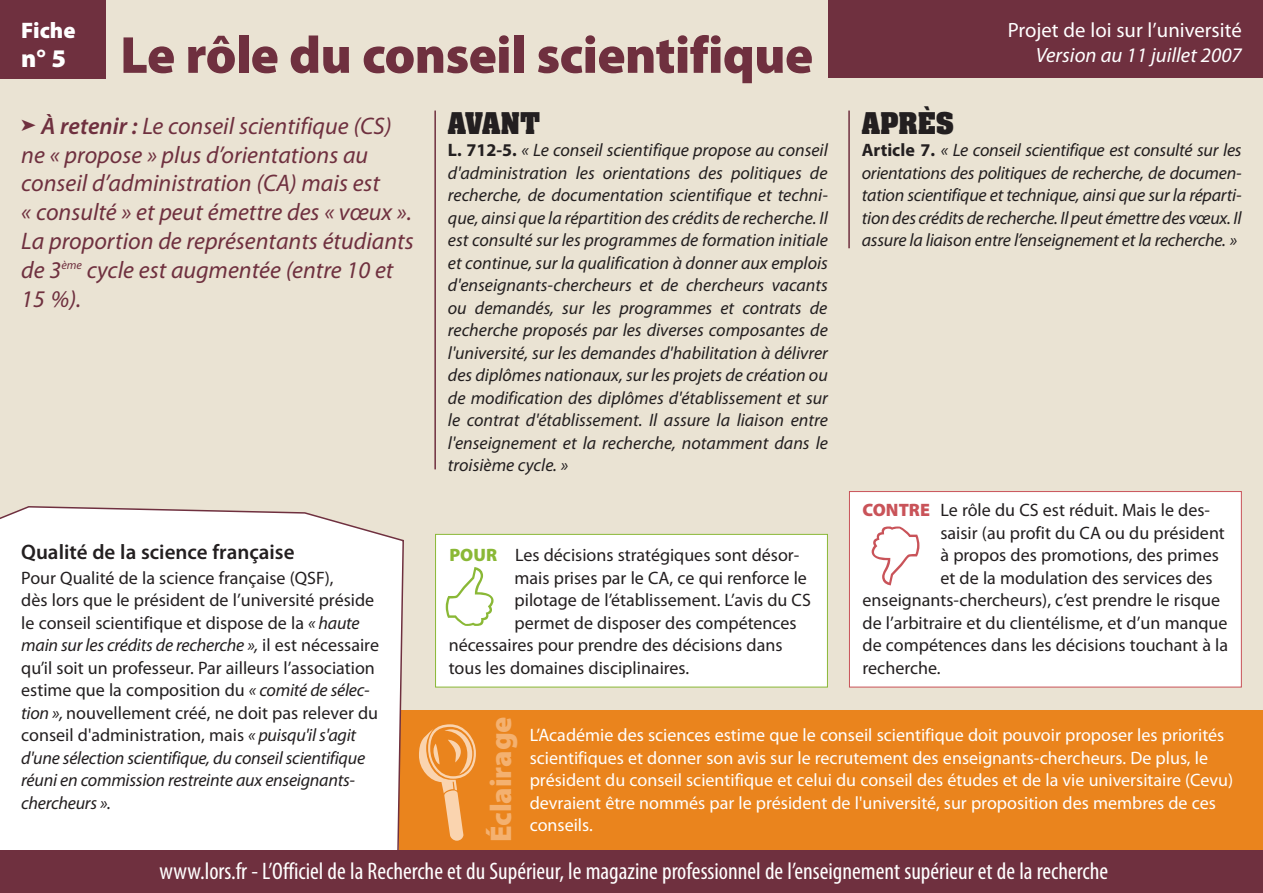
<style>
.page{position:relative;width:1263px;height:893px;background:#eae3d3}
.page>*{position:absolute;margin:0;border:0;box-sizing:border-box;transform-origin:0 0}
.t1{font:900 52.5px "Myriad Pro";letter-spacing:-.01em;color:#6f303f}
.t2{font:900 30px "Myriad Pro";color:#f4b170}
.t3{font:700 25.5px "Aachen Std";color:#231f20}
.t4{font:900 25.5px "Myriad Pro";color:#fff}
.t5{font:italic 24px/28.8px "Myriad Pro";color:#6f303f}
.t6{font:condensed 24px "Myriad Pro";color:#fff}
.t7{font:900 22.5px "Myriad Pro";color:#fff}
.t8{font:600 21px "Myriad Pro";color:#231f20}
.t9{font:20.7px "Myriad Pro";color:#fff}
.t10{font:italic 20.7px "Myriad Pro";color:#fff}
.t11{font:18px/22.5px "Myriad Pro";color:#231f20}
.t12{font:italic 18px/22.5px "Myriad Pro";letter-spacing:-.01em;color:#231f20;text-align:justify}
.t13{font:18px/22.5px "Myriad Pro";color:#fff}
.s1{font-weight:600}
.s2{font-weight:700;font-style:normal}
.s3{font-style:italic}
.s4{font-weight:900;color:#8ab836}
.s5{font-weight:900;color:#c95359}
</style>
<div class="page">
<div style="left:399px;top:710px;width:864px;height:174px;background:#ea841d"></div>
<div style="left:828px;top:0;width:435px;height:77px;background:#6f303f"></div>
<div style="left:0;top:0;width:106px;height:78px;background:#6f303f"></div>
<div style="left:435px;top:534px;width:392px;height:153px;background:#fff"></div>
<div style="left:435px;top:534px;width:393px;height:153px;border:1px solid #8ab836"></div>
<div style="left:849px;top:492px;width:392px;height:195px;background:#fff"></div>
<div style="left:849px;top:491px;width:393px;height:196px;border:1px solid #c95359"></div>
<hr style="left:434px;top:111px;width:2px;height:358px;background:#6f303f">
<hr style="left:848px;top:111px;width:2px;height:137px;background:#6f303f">
<div style="left:0;top:506px;width:404px;height:344px;background:#fff"></div>
<div style="left:0;top:850px;width:1263px;height:43px;background:#6f303f"></div>
<p class="t7" style="left:21px;top:22px;width:56px">Fiche</p>
<h3 class="t4" style="left:21px;top:49px;width:46px">n° 5</h3>
<h1 class="t1" style="left:120px;top:35px;width:694px">Le rôle du conseil scientifique</h1>
<p class="t5" style="left:21px;top:113px;width:394px">➤ <span class="s1">À retenir :</span> Le conseil scientifique (CS) ne « propose » plus d’orientations au conseil d’administration (CA) mais est<br>« consulté » et peut émettre des « vœux ».<br>La proportion de représentants étudiants de 3<sup>ème</sup> cycle est augmentée (entre 10 et 15 %).</p>
<h3 class="t3" style="left:448px;top:110px;width:93px">AVANT</h3>
<p class="t12" style="left:448px;top:140px;width:381px"><span class="s2">L. 712-5.</span> « Le conseil scientifique propose au conseil d'administration les orientations des politiques de recherche, de documentation scientifique et techni&shy;que, ainsi que la répartition des crédits de recherche. Il est consulté sur les programmes de formation initiale et continue, sur la qualification à donner aux emplois d'enseignants-chercheurs et de chercheurs vacants ou demandés, sur les programmes et contrats de recherche proposés par les diverses composantes de l'université, sur les demandes d'habilitation à délivrer des diplômes nationaux, sur les projets de création ou de modification des diplômes d'établissement et sur le contrat d'établissement. Il assure la liaison entre l'enseignement et la recherche, notamment dans le troisième cycle. »</p>
<p class="t9" style="left:1008px;top:22px;width:235px">Projet de loi sur l’université</p>
<p class="t10" style="left:1036px;top:47px;width:208px">Version au 11 juillet 2007</p>
<h3 class="t3" style="left:862px;top:110px;width:94px">APRÈS</h3>
<p class="t12" style="left:862px;top:140px;width:381px"><span class="s2">Article 7.</span> « Le conseil scientifique est consulté sur les orientations des politiques de recherche, de documen&shy;tation scientifique et technique, ainsi que sur la réparti&shy;tion des crédits de recherche. Il peut émettre des vœux. Il assure la liaison entre l’enseignement et la recherche. »</p>
<p class="t8" style="left:21px;top:544px;width:275px">Qualité de la science française</p>
<p class="t11" style="left:21px;top:568px;width:359px">Pour Qualité de la science française (QSF),<br>dès lors que le président de l’université préside le conseil scientifique et dispose de la <span class="s3">« haute main sur les crédits de recherche »,</span> il est nécessaire qu’il soit un professeur. Par ailleurs l’association estime que la composition du <span class="s3">« comité de sélec&shy;tion »,</span> nouvellement créé, ne doit pas relever du conseil d'administration, mais <span class="s3">« puisqu'il s'agit d'une sélection scientifique, du conseil scientifique réuni en commission restreinte aux enseignants&shy;chercheurs ».</span></p>
<p class="t11" style="left:449px;top:545px;width:351px"><span class="s4">POUR</span> Les décisions stratégiques sont désor-</p>
<p class="t11" style="left:514px;top:568px;width:294px">mais prises par le CA, ce qui renforce le</p>
<p class="t11" style="left:514px;top:590px;width:298px">pilotage de l’établissement. L’avis du CS</p>
<p class="t11" style="left:514px;top:613px;width:284px">permet de disposer des compétences</p>
<p class="t11" style="left:449px;top:635px;width:335px">nécessaires pour prendre des décisions dans</p>
<p class="t11" style="left:449px;top:658px;width:242px">tous les domaines disciplinaires.</p>
<p class="t11" style="left:862px;top:500px;width:349px"><span class="s5">CONTRE</span> Le rôle du CS est réduit. Mais le des-</p>
<p class="t11" style="left:940px;top:523px;width:286px">saisir (au profit du CA ou du président</p>
<p class="t11" style="left:940px;top:545px;width:280px">à propos des promotions, des primes</p>
<p class="t11" style="left:940px;top:568px;width:274px">et de la modulation des services des</p>
<p class="t11" style="left:862px;top:590px;width:359px">enseignants-chercheurs), c’est prendre le risque</p>
<p class="t11" style="left:862px;top:613px;width:366px">de l’arbitraire et du clientélisme, et d’un manque</p>
<p class="t11" style="left:862px;top:635px;width:367px">de compétences dans les décisions touchant à la</p>
<p class="t11" style="left:862px;top:658px;width:80px">recherche.</p>
<h2 class="t2" style="left:490px;top:842px;width:128px;rotate:-90deg">Éclairage</h2>
<p class="t13" style="left:530px;top:725px;width:705px">L’Académie des sciences estime que le conseil scientifique doit pouvoir proposer les priorités scientifiques et donner son avis sur le recrutement des enseignants-chercheurs. De plus, le président du conseil scientifique et celui du conseil des études et de la vie universitaire (Cevu) devraient être nommés par le président de l'université, sur proposition des membres de ces conseils.</p>
<h3 class="t6" style="left:159px;top:863px;width:950px">www.lors.fr - L’Officiel de la Recherche et du Supérieur, le magazine professionnel de l’enseignement supérieur et de la recherche</h3>
</div>
